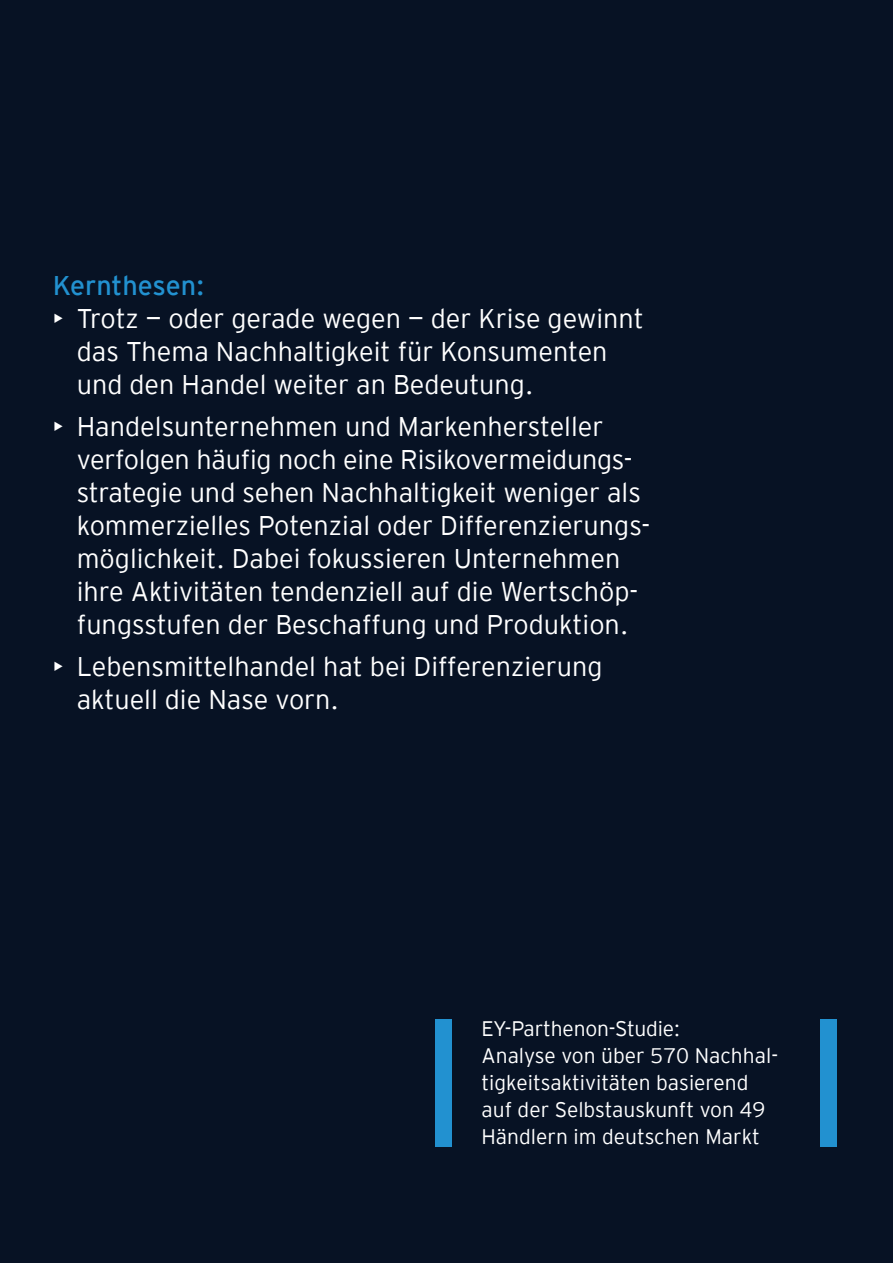
<style>
.page{position:relative;width:893px;height:1263px;background:#071224}
.page>*{position:absolute;margin:0;border:0;box-sizing:border-box;transform-origin:0 0}
.t1{font:300 27px/33px "EY Interstate";color:#fff}
.t2{font:27px "EY Interstate";color:#2291d0}
.t3{font:300 21px/27px "EY Interstate";color:#fff}
</style>
<div class="page">
<div style="left:435px;top:1019px;width:16px;height:127px;background:#2291d0"></div>
<div style="left:821px;top:1019px;width:16px;height:127px;background:#2291d0"></div>
<p class="t2" style="left:53px;top:266px;width:153px">Kernthesen:</p>
<p class="t1" style="left:77px;top:300px;width:569px;text-indent:-24px">• Trotz — oder gerade wegen — der Krise gewinnt das Thema Nachhaltigkeit für Konsumenten und den Handel weiter an Bedeutung.</p>
<p class="t1" style="left:77px;top:408px;width:575px;text-indent:-24px">• Handelsunternehmen und Markenhersteller verfolgen häufig noch eine Risikovermeidungs&shy;strategie und sehen Nachhaltigkeit weniger als kommerzielles Potenzial oder Differenzierungs&shy;möglichkeit. Dabei fokussieren Unternehmen ihre Aktivitäten tendenziell auf die Wertschöp&shy;fungsstufen der Beschaffung und Produktion.</p>
<p class="t1" style="left:77px;top:648px;width:527px;text-indent:-24px">• Lebensmittelhandel hat bei Differenzierung aktuell die Nase vorn.</p>
<p class="t3" style="left:481px;top:1014px;width:298px">EY-Parthenon-Studie:<br>Analyse von über 570 Nachhal&shy;tigkeitsaktivitäten basierend auf der Selbstauskunft von 49<br>Händlern im deutschen Markt</p>
</div>
